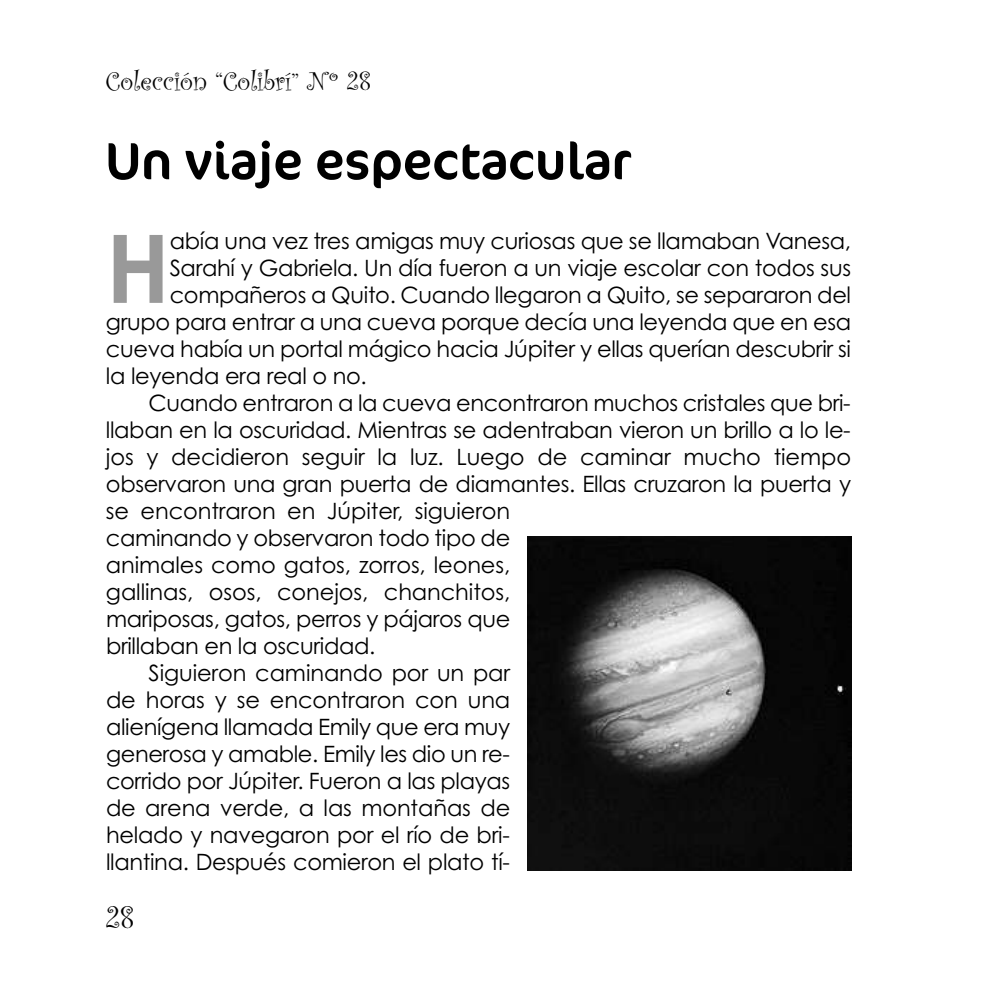
<style>
.page{position:relative;width:993px;height:993px;background:#fff}
.page>*{position:absolute;margin:0;border:0;box-sizing:border-box;transform-origin:0 0}
.t1{font:700 94.5px "Century Gothic";color:#999}
.t2{font:52.5px "Cocon";color:#000}
.t3{font:32.5px "Curlz";color:#000}
.t4{font:27.5px "Curlz";color:#000}
.t5{font:22.5px "Century Gothic";letter-spacing:-.015em;color:#000}
</style>
<div class="page">
<img style="left:527px;top:536px;width:323px;height:334px">
<p class="t4" style="left:106px;top:64px;width:266px">Colección “Colibrí” Nº 28</p>
<h2 class="t2" style="left:106px;top:130px;width:527px">Un viaje espectacular</h2>
<h1 class="t1" style="left:106px;top:215px;width:66px">H</h1>
<p class="t5" style="left:170px;top:228px;width:682px">abía una vez tres amigas muy curiosas que se llamaban Vanesa,</p>
<p class="t5" style="left:170px;top:255px;width:682px">Sarahí y Gabriela. Un día fueron a un viaje escolar con todos sus</p>
<p class="t5" style="left:170px;top:282px;width:682px">compañeros a Quito. Cuando llegaron a Quito, se separaron del</p>
<p class="t5" style="left:106px;top:309px;width:746px">grupo para entrar a una cueva porque decía una leyenda que en esa</p>
<p class="t5" style="left:106px;top:336px;width:746px">cueva había un portal mágico hacia Júpiter y ellas querían descubrir si</p>
<p class="t5" style="left:106px;top:363px;width:262px">la leyenda era real o no.</p>
<p class="t5" style="left:148px;top:390px;width:703px">Cuando entraron a la cueva encontraron muchos cristales que bri-</p>
<p class="t5" style="left:106px;top:417px;width:746px">llaban en la oscuridad. Mientras se adentraban vieron un brillo a lo le-</p>
<p class="t5" style="left:106px;top:444px;width:746px">jos y decidieron seguir la luz. Luego de caminar mucho tiempo</p>
<p class="t5" style="left:106px;top:471px;width:746px">observaron una gran puerta de diamantes. Ellas cruzaron la puerta y</p>
<p class="t5" style="left:106px;top:498px;width:406px">se encontraron en Júpiter, siguieron</p>
<p class="t5" style="left:106px;top:525px;width:406px">caminando y observaron todo tipo de</p>
<p class="t5" style="left:106px;top:552px;width:406px">animales como gatos, zorros, leones,</p>
<p class="t5" style="left:106px;top:579px;width:406px">gallinas, osos, conejos, chanchitos,</p>
<p class="t5" style="left:106px;top:606px;width:406px">mariposas, gatos, perros y pájaros que</p>
<p class="t5" style="left:106px;top:633px;width:271px">brillaban en la oscuridad.</p>
<p class="t5" style="left:148px;top:660px;width:363px">Siguieron caminando por un par</p>
<p class="t5" style="left:106px;top:687px;width:406px">de horas y se encontraron con una</p>
<p class="t5" style="left:106px;top:714px;width:405px">alienígena llamada Emily que era muy</p>
<p class="t5" style="left:106px;top:741px;width:405px">generosa y amable. Emily les dio un re-</p>
<p class="t5" style="left:106px;top:768px;width:405px">corrido por Júpiter. Fueron a las playas</p>
<p class="t5" style="left:106px;top:795px;width:406px">de arena verde, a las montañas de</p>
<p class="t5" style="left:106px;top:822px;width:405px">helado y navegaron por el río de bri-</p>
<p class="t5" style="left:106px;top:849px;width:405px">llantina. Después comieron el plato tí-</p>
<h3 class="t3" style="left:106px;top:897px;width:30px">28</h3>
</div>
